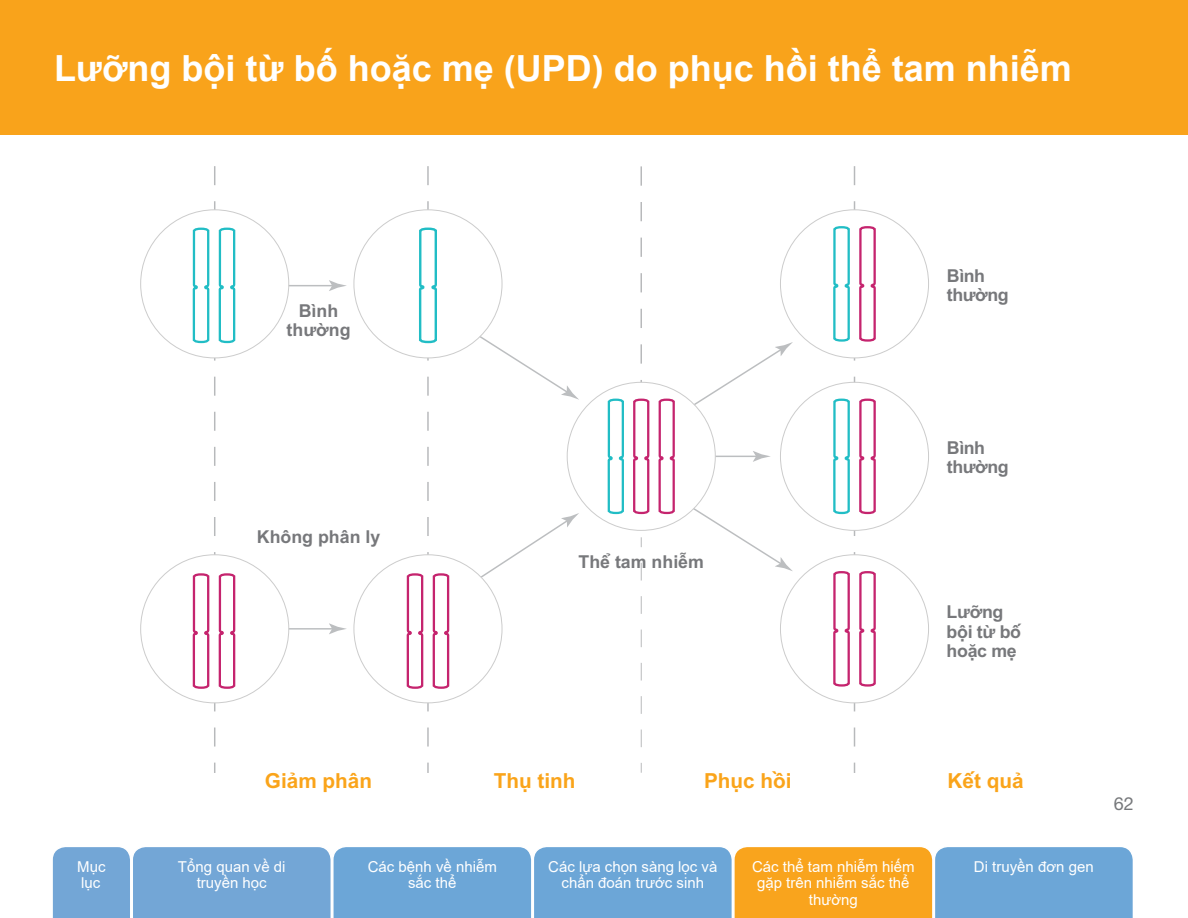
<style>
.page{position:relative;width:1188px;height:918px;background:#fff}
.page>*{position:absolute;margin:0;border:0;box-sizing:border-box;transform-origin:0 0}
.H-page{font:700 36px "Arial";color:#fff}
.t1{font:700 20.7px "Arial Unicode MS";color:#faa41a}
.t2{font:18px "Helvetica Neue LT Std";color:#76787b}
.t3{font:700 17.7px/19.2px "Arial Unicode MS";letter-spacing:-.02em;color:#77787b}
.t4{font:700 17.7px/19.2px "Arial Unicode MS";color:#77787b;text-align:center}
.t5{font:15px/16.5px "Arial";color:#fff;text-align:center}
</style>
<div class="page">
<div style="left:0;top:0;width:1188px;height:135px;background:#f9a31b"></div>
<svg style="left:52px;top:847px;width:1081px;height:71px;background:#8aa7b5"></svg>
<hr style="left:275px;top:285px;width:60px;height:1px;background:#bcbec0">
<svg style="left:329px;top:280px;width:18px;height:11px"></svg>
<hr style="left:698px;top:456px;width:61px;height:1px;background:#bcbec0">
<svg style="left:753px;top:451px;width:17px;height:11px"></svg>
<hr style="left:275px;top:628px;width:60px;height:2px;background:#bcbec0">
<svg style="left:329px;top:623px;width:18px;height:11px"></svg>
<svg style="left:475px;top:513px;width:104px;height:69px"></svg>
<svg style="left:475px;top:333px;width:104px;height:67px"></svg>
<svg style="left:688px;top:504px;width:105px;height:67px"></svg>
<svg style="left:688px;top:342px;width:105px;height:68px"></svg>
<svg style="left:427px;top:763px;width:2px;height:9px"></svg>
<svg style="left:641px;top:563px;width:1px;height:184px"></svg>
<div style="left:141px;top:210px;width:148px;height:148px;background:#fff;border-radius:50%"></div>
<div style="left:141px;top:555px;width:148px;height:148px;background:#fff;border-radius:50%"></div>
<div style="left:354px;top:210px;width:148px;height:148px;background:#fff;border-radius:50%"></div>
<div style="left:354px;top:555px;width:148px;height:148px;background:#fff;border-radius:50%"></div>
<div style="left:567px;top:382px;width:148px;height:148px;background:#fff;border-radius:50%"></div>
<svg style="left:191px;top:167px;width:46px;height:580px"></svg>
<svg style="left:632px;top:167px;width:19px;height:348px"></svg>
<svg style="left:607px;top:398px;width:17px;height:117px"></svg>
<svg style="left:658px;top:398px;width:17px;height:117px"></svg>
<svg style="left:832px;top:167px;width:45px;height:580px"></svg>
<svg style="left:405px;top:167px;width:46px;height:580px"></svg>
<p class="H-page" style="left:54px;top:43px;width:1019px">Lưỡng bội từ bố hoặc mẹ (UPD) do phục hồi thể tam nhiễm</p>
<p class="t5" style="left:77px;top:858px;width:30px;text-align:left">Mục lục</p>
<p class="t4" style="left:287px;top:301px;width:65px">Bình thường</p>
<p class="t4" style="left:257px;top:528px;width:125px">Không phân ly</p>
<p class="t4" style="left:579px;top:553px;width:127px">Thể tam nhiễm</p>
<p class="t3" style="left:947px;top:267px;width:63px">Bình thường</p>
<p class="t3" style="left:947px;top:439px;width:63px">Bình thường</p>
<p class="t3" style="left:947px;top:603px;width:76px">Lưỡng bội từ bố hoặc mẹ</p>
<p class="t1" style="left:265px;top:766px;width:109px">Giảm phân</p>
<p class="t1" style="left:494px;top:766px;width:83px">Thụ tinh</p>
<p class="t1" style="left:704px;top:766px;width:89px">Phục hồi</p>
<p class="t1" style="left:948px;top:766px;width:78px">Kết quả</p>
<p class="t5" style="left:178px;top:858px;width:109px">Tổng quan về di truyền học</p>
<p class="t5" style="left:548px;top:858px;width:171px">Các lựa chọn sàng lọc và chẩn đoán trước sinh</p>
<p class="t5" style="left:752px;top:858px;width:164px">Các thể tam nhiễm hiếm gặp trên nhiễm sắc thể thường</p>
<p class="t5" style="left:368px;top:858px;width:131px">Các bệnh về nhiễm</p>
<p class="t5" style="left:974px;top:858px;width:121px">Di truyền đơn gen</p>
<p class="t5" style="left:408px;top:874px;width:50px">sắc thể</p>
<p class="t2" style="left:1114px;top:793px;width:22px">62</p>
</div>
